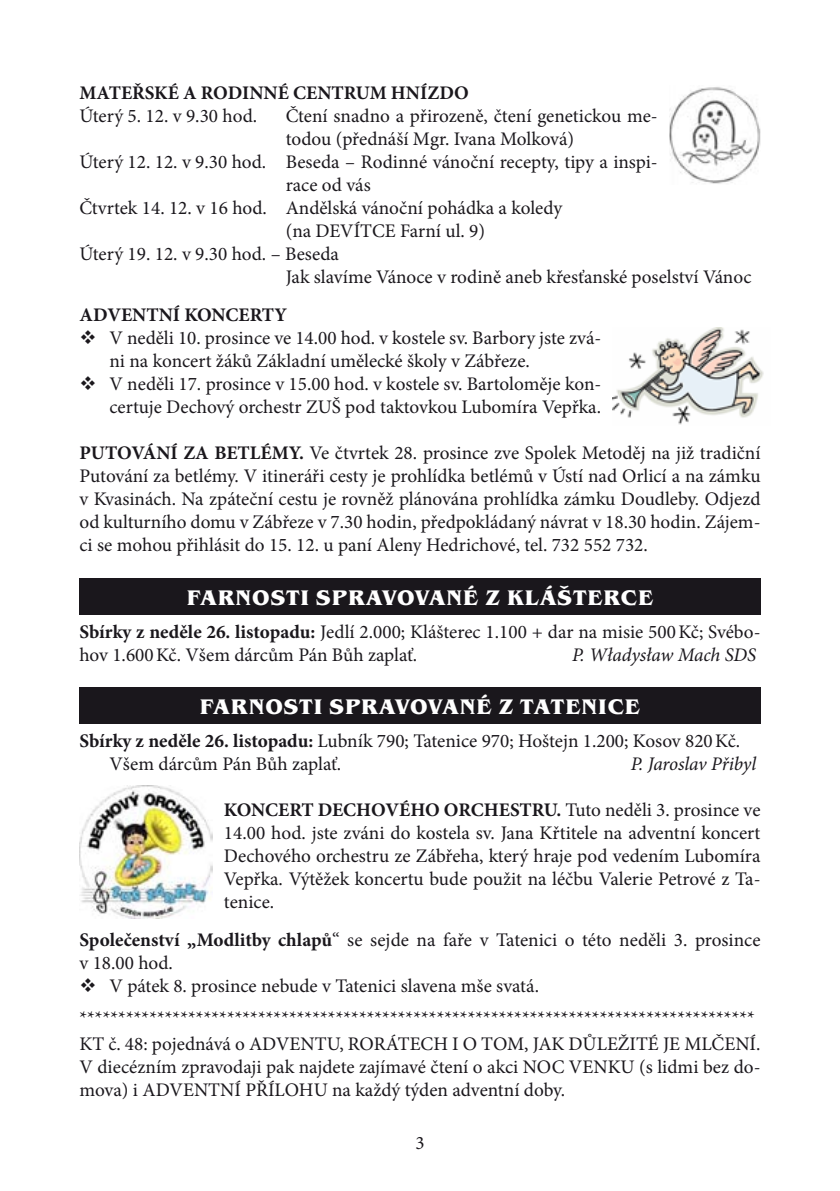
<style>
.page{position:relative;width:840px;height:1191px;background:#fff}
.page>*{position:absolute;margin:0;border:0;box-sizing:border-box;transform-origin:0 0}
.t1{font:700 21.8px "Benguiat Itc TOT";letter-spacing:.045em;color:#fff}
.t2{font:19.2px/23px "Minion Pro";color:#1a171c}
.t3{font:700 19.2px "Minion Pro";color:#1a171c}
.t4{font:italic 19.2px "Minion Pro";letter-spacing:-.005em;color:#1a171c}
.t5{font:19px "Minion Pro";color:#1a171c}
.s1{font-weight:700}
</style>
<div class="page">
<img style="left:669px;top:87px;width:91px;height:97px">
<div style="left:79px;top:578px;width:681px;height:36px;background:#1a171c"></div>
<div style="left:79px;top:687px;width:681px;height:36px;background:#1a171c"></div>
<img style="left:612px;top:327px;width:152px;height:98px">
<img style="left:79px;top:785px;width:133px;height:133px">
<p class="t3" style="left:79px;top:79px;width:240px">MATEŘSKÉ ARODINNÉ CENTR</p>
<p class="t3" style="left:355px;top:79px;width:115px">UM HNÍZDO</p>
<p class="t2" style="left:79px;top:105px;width:179px">Úterý 5. 12. v 9.30 hod.</p>
<p class="t2" style="left:285px;top:105px;width:373px">Čtení snadno a přirozeně, čtení genetickou me-</p>
<p class="t2" style="left:285px;top:128px;width:290px">todou (přednáší Mgr. Ivana Molková)</p>
<p class="t2" style="left:79px;top:151px;width:579px">Úterý 12. 12. v 9.30 hod. Beseda – Rodinné vánoční recepty, tipy a inspi-</p>
<p class="t2" style="left:285px;top:174px;width:86px">race od vás</p>
<p class="t2" style="left:79px;top:197px;width:484px">Čtvrtek 14. 12. v 16 hod. Andělská vánoční pohádka a koledy</p>
<p class="t2" style="left:285px;top:220px;width:201px">(na DEVÍTCE Farní ul. 9)</p>
<p class="t2" style="left:79px;top:243px;width:261px">Úterý 19. 12. v 9.30 hod. – Beseda</p>
<p class="t2" style="left:285px;top:266px;width:467px">Jak slavíme Vánoce v rodině aneb křesťanské poselství Vánoc</p>
<p class="t3" style="left:79px;top:301px;width:14px">ADVENTNÍ</p>
<p class="t3" style="left:184px;top:301px;width:67px">KONCERT</p>
<p class="t3" style="left:274px;top:301px;width:14px">Y</p>
<p class="t2" style="left:109px;top:326px;width:493px;text-indent:-30px">❖ V neděli 10. prosince ve 14.00 hod. v kostele sv. Barbory jste zvá&shy;ni na koncert žáků Základní umělecké školy v Zábřeze.</p>
<p class="t2" style="left:79px;top:372px;width:523px;text-align:right">❖ V neděli 17. prosince v 15.00 hod. v kostele sv. Bartoloměje kon&shy;certuje Dechový orchestr ZUŠ pod taktovkou Lubomíra Vepřka.</p>
<p class="t2" style="left:79px;top:441px;width:682px;text-align:justify"><span class="s1">PUTOVÁNÍ ZA BETLÉMY.</span> Ve čtvrtek 28. prosince zve Spolek Metoděj na již tradiční Putování za betlémy. V itineráři cesty je prohlídka betlémů v Ústí nad Orlicí a na zámku v Kvasinách. Na zpáteční cestu je rovněž plánována prohlídka zámku Doudleby. Odjezd od kulturního domu v Zábřeze v 7.30 hodin, předpokládaný návrat v 18.30 hodin. Zájem&shy;ci se mohou přihlásit do 15. 12. u paní Aleny Hedrichové, tel. 732 552 732.</p>
<p class="t1" style="left:187px;top:584px;width:467px">FARNOSTI SPRAVOVANÉ Z KLÁŠTERCE</p>
<p class="t2" style="left:79px;top:620px;width:682px"><span class="s1">Sbírky z neděle 26. listopadu:</span> Jedlí 2.000; Klášterec 1.100 + dar na misie 500Kč; Svébo&shy;hov 1.600Kč. Všem dárcům Pán Bůh zaplať.</p>
<p class="t4" style="left:571px;top:641px;width:185px">P. Władysław Mach SDS</p>
<p class="t1" style="left:200px;top:694px;width:441px">FARNOSTI SPRAVOVANÉ Z TATENICE</p>
<p class="t2" style="left:109px;top:729px;width:632px;text-indent:-30px"><span class="s1">Sbírky z neděle 26. listopadu:</span> Lubník 790; Tatenice 970; Hoštejn 1.200; Kosov 820Kč.<br>Všem dárcům Pán Bůh zaplať.</p>
<p class="t4" style="left:630px;top:750px;width:127px">P. Jaroslav Přibyl</p>
<p class="t2" style="left:224px;top:798px;width:537px;text-align:justify;text-indent:94px"><span class="s1">DECHOVÉHO ORCHESTRU.</span> Tuto neděli 3. prosince ve 14.00 hod. jste zváni do kostela sv. Jana Křtitele na adventní koncert Dechového orchestru ze Zábřeha, který hraje pod vedením Lubomíra Vepřka. Výtěžek koncertu bude použit na léčbu Valerie Petrové z Ta&shy;tenice.</p>
<p class="t2" style="left:79px;top:928px;width:682px"><span class="s1">Společenství „Modlitby chlapů</span>“ se sejde na faře v Tatenici o této neděli 3. prosince v 18.00 hod.</p>
<p class="t2" style="left:79px;top:969px;width:676px;line-height:32.6px">❖ V pátek 8. prosince nebude v Tatenici slavena mše svatá. ***************************************************************************************</p>
<p class="t2" style="left:79px;top:1032px;width:682px;text-align:justify">KT č. 48: pojednává o ADVENTU, RORÁTECH I O TOM, JAK DŮLEŽITÉ JE MLČENÍ.<br>V diecézním zpravodaji pak najdete zajímavé čtení o akci NOC VENKU (s lidmi bez do&shy;mova) i ADVENTNÍ PŘÍLOHU na každý týden adventní doby.</p>
<p class="t3" style="left:224px;top:796px;width:67px">KONCERT</p>
<p class="t5" style="left:415px;top:1130px;width:11px">3</p>
</div>
